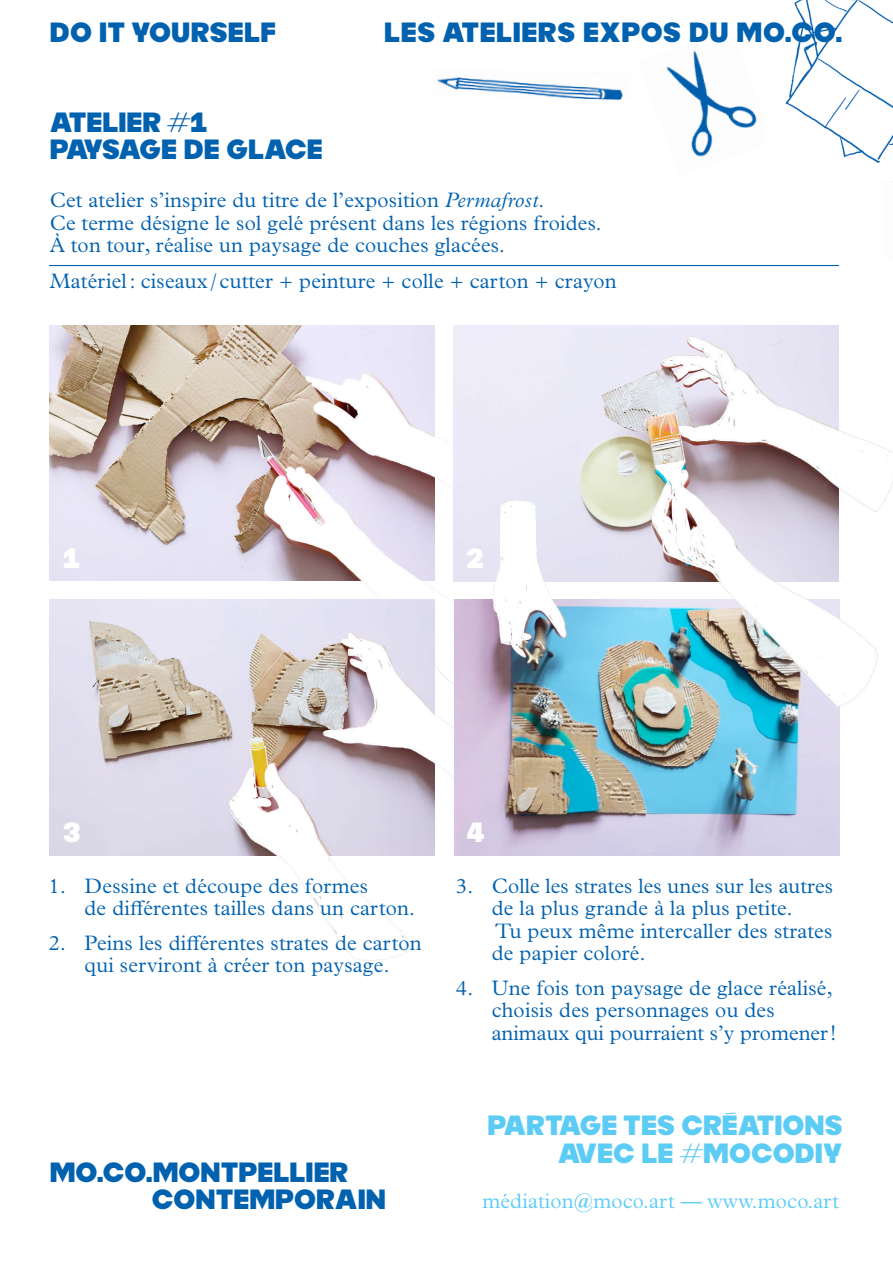
<style>
.page{position:relative;width:893px;height:1263px;background:#fff}
.page>*{position:absolute;margin:0;border:0;box-sizing:border-box;transform-origin:0 0}
.t1{font:900 27.3px/27.3px "MOCOSUNSET";color:#0061af}
.t2{font:900 27.3px/27.3px "MOCOSUNSET";color:#5dccf5;text-align:right}
.t3{font:900 27.3px "MOCOSUNSET";letter-spacing:.02em;color:#0061af}
.t4{font:900 27.3px "MOCOSUNSET";color:#fff}
.t5{font:300 21px/22.5px "Plantin MT Pro";letter-spacing:.01em;color:#0061af}
.t6{font:300 21px "Plantin MT Pro";letter-spacing:.01em;color:#5dccf5}
.s1{font-style:italic}
</style>
<div class="page">
<img style="left:50px;top:326px;width:384px;height:254px">
<img style="left:210px;top:341px;width:270px;height:279px">
<img style="left:50px;top:599px;width:385px;height:256px">
<img style="left:169px;top:620px;width:432px;height:341px">
<img style="left:455px;top:599px;width:385px;height:256px">
<div style="left:454px;top:326px;width:160px;height:255px;background:#eceaf7"></div>
<img style="left:614px;top:325px;width:279px;height:445px">
<img style="left:480px;top:452px;width:218px;height:254px">
<hr style="left:49px;top:265px;width:790px;height:1px;background:#0061af">
<img style="left:437px;top:72px;width:186px;height:28px">
<img style="left:666px;top:50px;width:91px;height:107px">
<img style="left:785px;top:0;width:108px;height:163px">
<h1 class="t1" style="left:50px;top:19px;width:228px">DO IT YOURSELF</h1>
<h1 class="t3" style="left:384px;top:19px;width:460px">LES ATELIERS EXPOS DU MO.CO.</h1>
<h1 class="t1" style="left:50px;top:109px;width:274px">ATELIER #1<br>PAYSAGE DE GLACE</h1>
<p class="t5" style="left:50px;top:189px;width:553px">Cet atelier s’inspire du titre de l’exposition <span class="s1">Permafrost</span>.<br>Ce terme désigne le sol gelé présent dans les régions froides.<br>À ton tour, réalise un paysage de couches glacées.</p>
<p class="t5" style="left:50px;top:269px;width:568px">Matériel : ciseaux / cutter + peinture + colle + carton + crayon</p>
<h1 class="t4" style="left:63px;top:545px;width:19px">1</h1>
<h1 class="t4" style="left:466px;top:545px;width:19px">2</h1>
<h1 class="t4" style="left:63px;top:818px;width:19px">3</h1>
<p class="t5" style="left:85px;top:875px;width:332px;text-indent:-36px">1. Dessine et découpe des formes<br>de différentes tailles dans un carton.</p>
<p class="t5" style="left:49px;top:932px;width:375px;text-align:center">2. Peins les différentes strates de carton qui serviront à créer ton paysage.</p>
<h1 class="t1" style="left:152px;top:1159px;width:235px;text-indent:-102px">MO.CO.MONTPELLIER<br>CONTEMPORAIN</h1>
<h1 class="t4" style="left:466px;top:818px;width:20px">4</h1>
<p class="t5" style="left:492px;top:875px;width:343px;text-indent:-36px">3. Colle les strates les unes sur les autres de la plus grande à la plus petite.<br>Tu peux même intercaller des strates de papier coloré.</p>
<p class="t5" style="left:492px;top:976px;width:346px;text-indent:-36px">4. Une fois ton paysage de glace réalisé, choisis des personnages ou des animaux qui pourraient s’y promener!</p>
<h1 class="t2" style="left:487px;top:1113px;width:357px">PARTAGE TES CRÉATIONS<br>AVEC LE #MOCODIY</h1>
<p class="t6" style="left:482px;top:1189px;width:358px">médiation@moco.art — www.moco.art</p>
</div>
